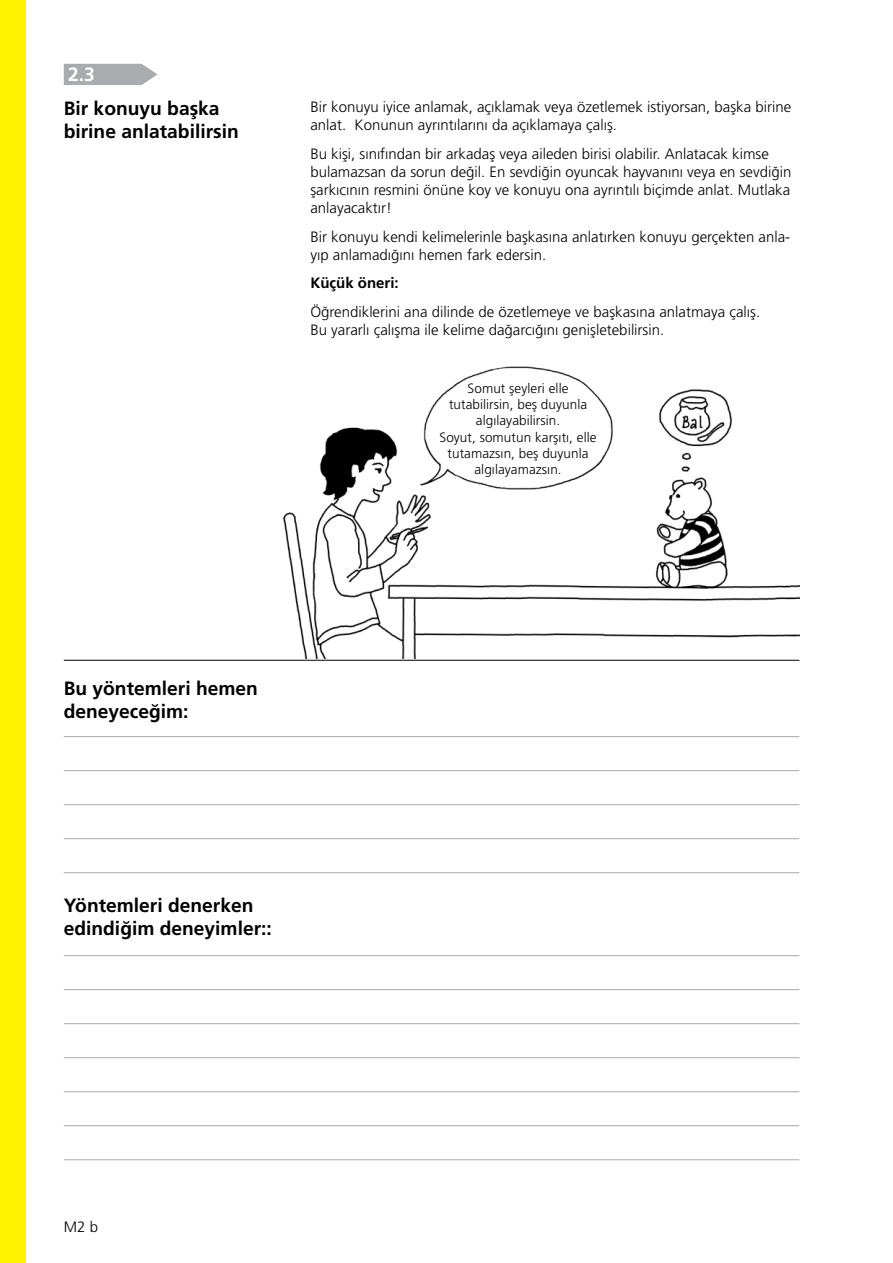
<style>
.page{position:relative;width:893px;height:1263px;background:#fff}
.page>*{position:absolute;margin:0;border:0;box-sizing:border-box;transform-origin:0 0}
.t1{font:700 19.2px/23.1px "Frutiger LT Pro";color:#000}
.t2{font:700 19.2px "Frutiger LT Pro";color:#fff}
.t3{font:300 15px/18px "Frutiger LT Pro";color:#000}
.t4{font:700 15px "Frutiger LT Pro";color:#000}
.t5{font:300 13.5px/16.2px "Frutiger LT Pro";letter-spacing:.005em;color:#000;text-align:center}
</style>
<div class="page">
<img style="left:283px;top:366px;width:516px;height:293px">
<hr style="left:64px;top:736px;width:735px;height:1px;background:#a9abae">
<hr style="left:64px;top:770px;width:735px;height:1px;background:#a9abae">
<hr style="left:64px;top:804px;width:735px;height:1px;background:#a9abae">
<hr style="left:64px;top:838px;width:735px;height:1px;background:#a9abae">
<hr style="left:64px;top:872px;width:735px;height:1px;background:#a9abae">
<hr style="left:64px;top:955px;width:735px;height:1px;background:#a9abae">
<hr style="left:64px;top:989px;width:735px;height:1px;background:#a9abae">
<hr style="left:64px;top:1023px;width:735px;height:1px;background:#a9abae">
<hr style="left:64px;top:1057px;width:735px;height:1px;background:#a9abae">
<hr style="left:64px;top:1091px;width:735px;height:1px;background:#a9abae">
<hr style="left:64px;top:1125px;width:735px;height:1px;background:#a9abae">
<hr style="left:64px;top:1159px;width:735px;height:1px;background:#a9abae">
<svg style="left:64px;top:64px;width:94px;height:21px;background:#b0b2b5"></svg>
<hr style="left:64px;top:660px;width:735px;height:1px;background:#000">
<div style="left:0;top:0;width:26px;height:1263px;background:#fff200"></div>
<p class="t2" style="left:68px;top:63px;width:28px">2.3</p>
<p class="t1" style="left:64px;top:97px;width:176px">Bir konuyu başka birine anlatabilirsin</p>
<p class="t3" style="left:310px;top:98px;width:482px">Bir konuyu iyice anlamak, açıklamak veya özetlemek istiyorsan, başka birine anlat. Konunun ayrıntılarını da açıklamaya çalış.</p>
<p class="t3" style="left:310px;top:145px;width:482px">Bu kişi, sınıfından bir arkadaş veya aileden birisi olabilir. Anlatacak kimse bulamazsan da sorun değil. En sevdiğin oyuncak hayvanını veya en sevdiğin şarkıcının resmini önüne koy ve konuyu ona ayrıntılı biçimde anlat. Mutlaka anlayacaktır!</p>
<p class="t3" style="left:310px;top:227px;width:481px">Bir konuyu kendi kelimelerinle başkasına anlatırken konuyu gerçekten anla&shy;yıp anlamadığını hemen fark edersin.</p>
<p class="t4" style="left:310px;top:274px;width:90px">Küçük öneri:</p>
<p class="t3" style="left:310px;top:303px;width:451px">Öğrendiklerini ana dilinde de özetlemeye ve başkasına anlatmaya çalış.<br>Bu yararlı çalışma ile kelime dağarcığını genişletebilirsin.</p>
<p class="t5" style="left:439px;top:380px;width:159px">Somut şeyleri elle tutabilirsin, beş duyunla algılayabilirsin.<br>Soyut, somutun karşıtı, elle tutamazsın, beş duyunla algılayamazsın.</p>
<p class="t1" style="left:64px;top:676px;width:196px">Bu yöntemleri hemen deneyeceğim:</p>
<p class="t1" style="left:64px;top:894px;width:210px">Yöntemleri denerken edindiğim deneyimler::</p>
<p class="t3" style="left:64px;top:1217px;width:36px">M2 b</p>
</div>
